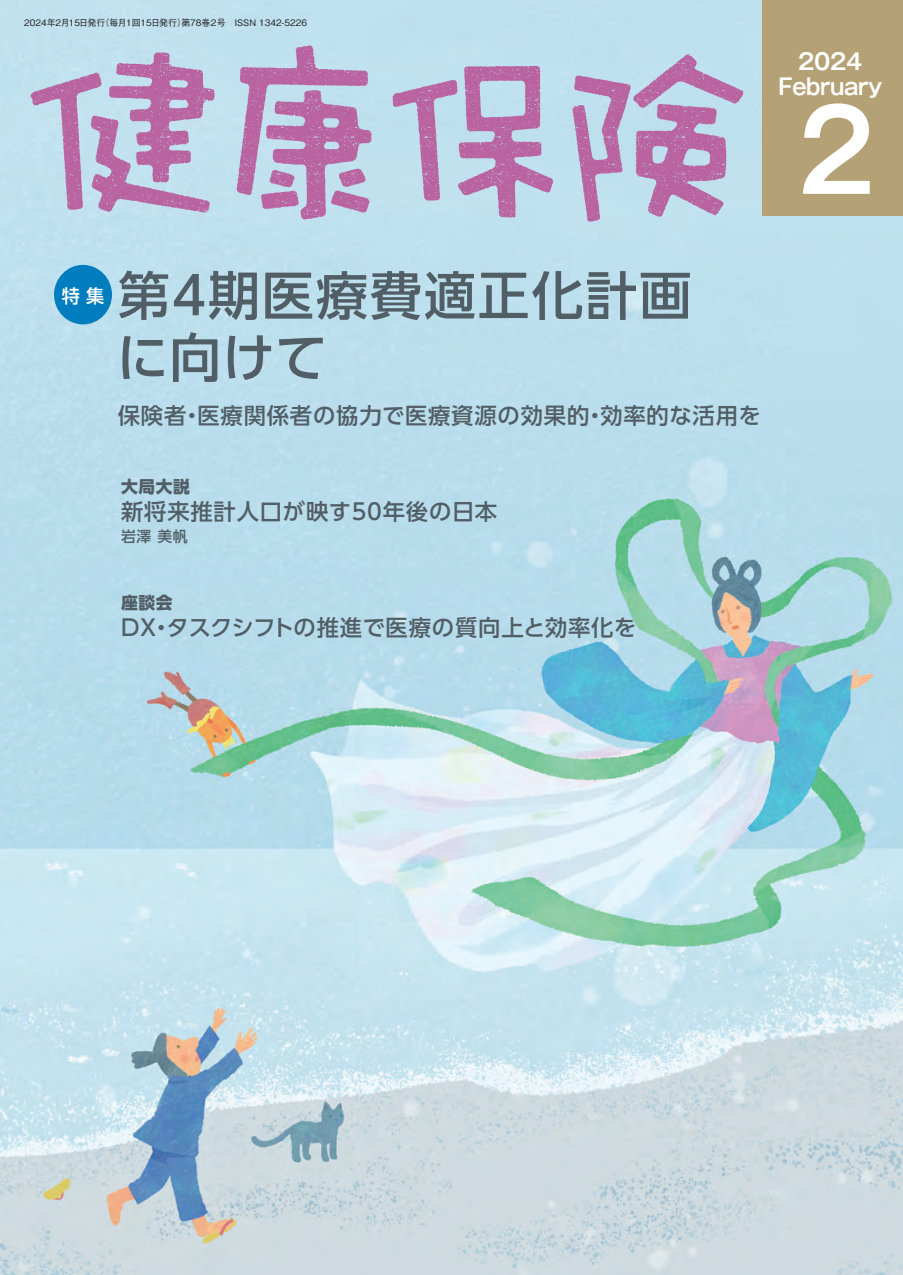
<style>
.page{position:relative;width:903px;height:1275px;background:#fff}
.page>*{position:absolute;margin:0;border:0;box-sizing:border-box;transform-origin:0 0}
.t1{font:700 111.65px "Gothic MB101 Pro De";color:#fff;scale:.9 1}
.t2{font:500 52.15px/61.9px "UD Shin Go Pro";letter-spacing:.035em;color:#525e65}
.t3{font:500 22.4px "UD Shin Go Pro";letter-spacing:.035em;color:#525e65}
.t4{font:700 22.4px/24.8px "Gothic MB101 Pro De";letter-spacing:-.015em;color:#fff;text-align:center;scale:.96 1}
.t5{font:500 18.55px "UD Shin Go Pro";color:#fff}
.t6{font:800 16.8px "UD Shin Go Pro";letter-spacing:.035em;color:#525e65}
.t7{font:500 14.88px "UD Shin Go Pro";color:#525e65}
.t8{font:500 8.92px "Gothic BBB Pro";color:#231f20}
</style>
<div class="page">
<img style="left:0;top:0;width:903px;height:1275px">
<div style="left:763px;top:0;width:140px;height:216px;background:#b4a276"></div>
<img style="left:26px;top:42px;width:722px;height:184px">
<div style="left:54px;top:265px;width:58px;height:59px;background:#007dbe;border-radius:50%"></div>
<p class="t8" style="left:101px;top:16px;width:208px">（毎月1回15日発行第） 78巻2号　ISSN 1342-5226</p>
<p class="t8" style="left:24px;top:16px;width:83px">2024年月2 15日発行</p>
<p class="t4" style="left:778px;top:46px;width:110px">2024<br>February</p>
<h1 class="t1" style="left:798px;top:59px;width:86px">2</h1>
<p class="t5" style="left:62px;top:281px;width:44px">特集</p>
<h2 class="t2" style="left:117px;top:263px;width:576px">第4期医療費適正化計画に向けて</h2>
<p class="t3" style="left:600px;top:398px;width:162px">効率的な活用を</p>
<p class="t3" style="left:197px;top:398px;width:393px">医療関係者の協力で医療資源の効果的</p>
<p class="t3" style="left:118px;top:398px;width:70px">保険者</p>
<p class="t3" style="left:181px;top:398px;width:24px">・</p>
<p class="t3" style="left:584px;top:398px;width:24px">・</p>
<p class="t6" style="left:121px;top:472px;width:70px">大局大説</p>
<p class="t3" style="left:121px;top:493px;width:378px">新将来推計人口が映す50年後の日本</p>
<p class="t7" style="left:121px;top:524px;width:68px">岩澤美帆</p>
<p class="t6" style="left:121px;top:589px;width:53px">座談会</p>
<p class="t3" style="left:166px;top:610px;width:471px">タスクシフトの推進で医療の質向上と効率化を</p>
<p class="t3" style="left:121px;top:610px;width:36px">DX</p>
<p class="t3" style="left:150px;top:610px;width:24px">・</p>
</div>
